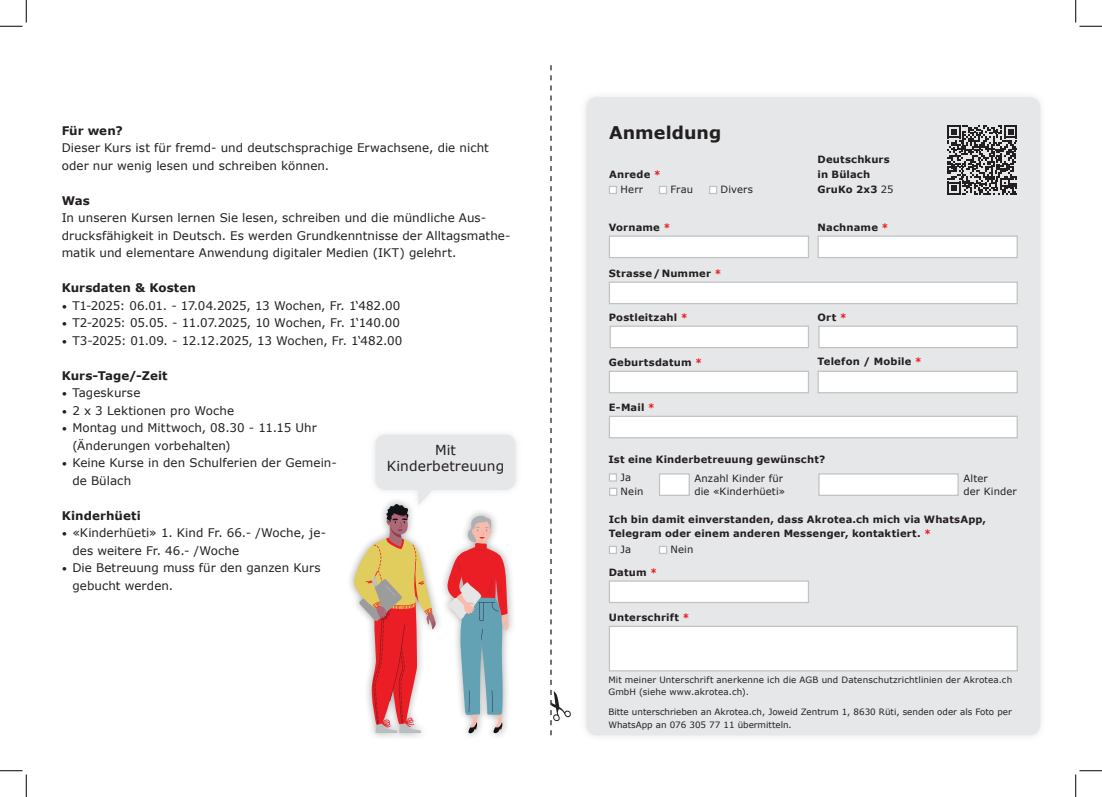
<style>
.page{position:relative;width:1102px;height:797px;background:#fff}
.page>*{position:absolute;margin:0;border:0;box-sizing:border-box;transform-origin:0 0}
.t1{font:700 17.5px "Verdana";letter-spacing:.005em;color:#231f20}
.t2{font:13.75px "Verdana";letter-spacing:.01em;color:#231f20}
.Text{font:11.88px/17.5px "Verdana";letter-spacing:.005em;color:#231f20}
.Text-2{font:700 11.88px "Verdana";letter-spacing:.005em;color:#231f20}
.Titel_Talon{font:700 10px/13.8px "Verdana";letter-spacing:.02em;color:#231f20}
.Text_Talon{font:10px/13.8px "Verdana";letter-spacing:.01em;color:#231f20}
.Text_Talon-2{font:700 10px "Verdana";letter-spacing:.015em;color:#231f20}
.Anmerkungen___Fussnoten{font:8.75px/12.5px "Verdana";color:#231f20}
.Anmerkungen___Fussnoten-2{font:8.75px/12.5px "Verdana";letter-spacing:.02em;color:#231f20}
.s1{font-size:10px}
.s2{color:#e91d25}
.s3{font-weight:400}
</style>
<div class="page">
<div style="left:580px;top:91px;width:466px;height:650px;background:#f9f9f9"></div>
<div style="left:586px;top:97px;width:454px;height:638px;background:#e6e7e9;border-radius:11px"></div>
<div style="left:439px;top:508px;width:77px;height:232px;background:#231f20;opacity:.4"></div>
<div style="left:346px;top:496px;width:97px;height:245px;background:#231f20;opacity:.4"></div>
<div style="left:658px;top:186px;width:9px;height:8px;background:#fff;border:1px solid #c1c2c2"></div>
<div style="left:709px;top:186px;width:8px;height:8px;background:#fff;border:1px solid #c1c2c2"></div>
<div style="left:608px;top:235px;width:201px;height:23px;background:#fff;border:1px solid #c1c2c2"></div>
<div style="left:817px;top:235px;width:200px;height:23px;background:#fff;border:1px solid #c1c2c2"></div>
<div style="left:608px;top:281px;width:409px;height:23px;background:#fff;border:1px solid #c1c2c2"></div>
<div style="left:609px;top:325px;width:200px;height:23px;background:#fff;border:1px solid #c1c2c2"></div>
<div style="left:818px;top:325px;width:199px;height:23px;background:#fff;border:1px solid #c1c2c2"></div>
<div style="left:608px;top:370px;width:201px;height:23px;background:#fff;border:1px solid #c1c2c2"></div>
<div style="left:817px;top:370px;width:200px;height:23px;background:#fff;border:1px solid #c1c2c2"></div>
<div style="left:608px;top:415px;width:409px;height:23px;background:#fff;border:1px solid #c1c2c2"></div>
<div style="left:608px;top:580px;width:201px;height:23px;background:#fff;border:1px solid #c1c2c2"></div>
<div style="left:608px;top:625px;width:409px;height:46px;background:#fff;border:1px solid #c1c2c2"></div>
<div style="left:608px;top:546px;width:9px;height:8px;background:#fff;border:1px solid #c1c2c2"></div>
<div style="left:658px;top:546px;width:9px;height:8px;background:#fff;border:1px solid #c1c2c2"></div>
<div style="left:608px;top:186px;width:9px;height:8px;background:#fff;border:1px solid #c1c2c2"></div>
<svg style="left:550px;top:65px;width:21px;height:670px"></svg>
<div style="left:369px;top:428px;width:152px;height:83px;background:#fbfbfb"></div>
<svg style="left:354px;top:434px;width:161px;height:299px"></svg>
<div style="left:608px;top:473px;width:9px;height:8px;background:#fff;border:1px solid #c1c2c2"></div>
<div style="left:609px;top:487px;width:8px;height:9px;background:#fff;border:1px solid #c1c2c2"></div>
<div style="left:658px;top:473px;width:31px;height:23px;background:#fff;border:1px solid #c1c2c2"></div>
<div style="left:818px;top:473px;width:140px;height:23px;background:#fff;border:1px solid #c1c2c2"></div>
<div style="left:379px;top:444px;width:133px;height:40px;background:#e6e7e9"></div>
<svg style="left:947px;top:125px;width:70px;height:70px"></svg>
<svg style="left:0;top:0;width:27px;height:27px"></svg>
<svg style="left:0;top:770px;width:27px;height:27px"></svg>
<svg style="left:1075px;top:0;width:26px;height:27px"></svg>
<svg style="left:1075px;top:770px;width:26px;height:27px"></svg>
<p class="Text-2" style="left:62px;top:123px;width:62px">Für wen?</p>
<p class="Text" style="left:62px;top:139px;width:428px">Dieser Kurs ist für fremd- und deutschsprachige Erwachsene, die nicht oder nur wenig lesen und schreiben können.</p>
<p class="Text-2" style="left:62px;top:193px;width:30px">Was</p>
<p class="Text" style="left:62px;top:209px;width:450px">In unseren Kursen lernen Sie lesen, schreiben und die mündliche Aus&shy;drucksfähigkeit in Deutsch. Es werden Grundkenntnisse der Alltagsmathe&shy;matik und elementare Anwendung digitaler Medien (IKT) gelehrt.</p>
<p class="Text-2" style="left:62px;top:280px;width:136px">Kursdaten &amp; Kosten</p>
<p class="Text" style="left:62px;top:297px;width:340px"><span class="s1">•</span> T1-2025: 06.01. - 17.04.2025, 13 Wochen, Fr. 1‘482.00</p>
<p class="Text" style="left:62px;top:314px;width:340px"><span class="s1">•</span> T2-2025: 05.05. - 11.07.2025, 10 Wochen, Fr. 1‘140.00</p>
<p class="Text" style="left:62px;top:332px;width:342px"><span class="s1">•</span> T3-2025: 01.09. - 12.12.2025, 13 Wochen, Fr. 1‘482.00</p>
<p class="Text-2" style="left:62px;top:368px;width:107px">Kurs-Tage/-Zeit</p>
<p class="Text" style="left:62px;top:384px;width:80px"><span class="s1">•</span> Tageskurse</p>
<p class="Text" style="left:62px;top:402px;width:174px"><span class="s1">•</span> 2 x 3 Lektionen pro Woche</p>
<p class="Text" style="left:72px;top:419px;width:246px;text-indent:-11px"><span class="s1">•</span> Montag und Mittwoch, 08.30 - 11.15 Uhr (Änderungen vorbehalten)</p>
<p class="Text" style="left:72px;top:454px;width:266px;text-indent:-11px"><span class="s1">•</span> Keine Kurse in den Schulferien der Gemein&shy;de Bülach</p>
<p class="Text-2" style="left:62px;top:508px;width:81px">Kinderhüeti</p>
<p class="Text" style="left:72px;top:524px;width:255px;text-indent:-11px"><span class="s1">•</span> «Kinderhüeti» 1. Kind Fr. 66.- /Woche, je&shy;des weitere Fr. 46.- /Woche</p>
<p class="Text" style="left:72px;top:559px;width:250px;text-indent:-11px"><span class="s1">•</span> Die Betreuung muss für den ganzen Kurs gebucht werden.</p>
<p class="t2" style="left:435px;top:441px;width:22px">Mit</p>
<p class="t2" style="left:386px;top:457px;width:119px">Kinderbetreuung</p>
<p class="t2" style="left:427px;top:443px;width:35px">Jetzt</p>
<p class="t2" style="left:407px;top:459px;width:75px">anmelden!</p>
<p class="t1" style="left:609px;top:121px;width:114px">Anmeldung</p>
<p class="Titel_Talon" style="left:609px;top:168px;width:53px">Anrede <span class="s2">*</span></p>
<p class="Text_Talon" style="left:620px;top:183px;width:24px">Herr</p>
<p class="Text_Talon" style="left:670px;top:183px;width:24px">Frau</p>
<p class="Text_Talon" style="left:720px;top:183px;width:34px">Divers</p>
<p class="Titel_Talon" style="left:608px;top:220px;width:63px">Vorname <span class="s2">*</span></p>
<p class="Titel_Talon" style="left:817px;top:220px;width:73px">Nachname <span class="s2">*</span></p>
<p class="Titel_Talon" style="left:817px;top:153px;width:74px">Deutschkurs</p>
<p class="Titel_Talon" style="left:817px;top:168px;width:54px">in Bülach</p>
<p class="Text_Talon-2" style="left:817px;top:183px;width:78px">GruKo 2x3 <span class="s3">25</span></p>
<p class="Titel_Talon" style="left:608px;top:266px;width:114px">Strasse/Nummer <span class="s2">*</span></p>
<p class="Titel_Talon" style="left:608px;top:310px;width:80px">Postleitzahl <span class="s2">*</span></p>
<p class="Titel_Talon" style="left:608px;top:355px;width:95px">Geburtsdatum <span class="s2">*</span></p>
<p class="Titel_Talon" style="left:608px;top:400px;width:48px">E-Mail <span class="s2">*</span></p>
<p class="Titel_Talon" style="left:817px;top:310px;width:31px">Ort <span class="s2">*</span></p>
<p class="Titel_Talon" style="left:817px;top:355px;width:106px">Telefon / Mobile <span class="s2">*</span></p>
<p class="Titel_Talon" style="left:608px;top:453px;width:218px">Ist eine Kinderbetreuung gewünscht?</p>
<p class="Text_Talon" style="left:620px;top:470px;width:12px">Ja</p>
<p class="Text_Talon" style="left:620px;top:485px;width:24px">Nein</p>
<p class="Text_Talon" style="left:694px;top:471px;width:92px">Anzahl Kinder für die «Kinderhüeti»</p>
<p class="Text_Talon" style="left:963px;top:471px;width:26px">Alter</p>
<p class="Text_Talon" style="left:963px;top:485px;width:55px">der Kinder</p>
<p class="Titel_Talon" style="left:608px;top:513px;width:379px">Ich bin damit einverstanden, dass Akrotea.ch mich via WhatsApp,<br>Telegram oder einem anderen Messenger, kontaktiert. <span class="s2">*</span></p>
<p class="Text_Talon" style="left:620px;top:543px;width:12px">Ja</p>
<p class="Text_Talon" style="left:670px;top:543px;width:24px">Nein</p>
<p class="Titel_Talon" style="left:608px;top:565px;width:50px">Datum <span class="s2">*</span></p>
<p class="Titel_Talon" style="left:608px;top:610px;width:82px">Unterschrift <span class="s2">*</span></p>
<p class="Anmerkungen___Fussnoten-2" style="left:608px;top:673px;width:405px">Mit meiner Unterschrift anerkenne ich die AGB und Datenschutzrichtlinien der Akrotea.ch<br>GmbH (siehe www.akrotea.ch).</p>
<p class="Anmerkungen___Fussnoten" style="left:608px;top:706px;width:405px">Bitte unterschrieben an Akrotea.ch, Joweid Zentrum 1, 8630 Rüti, senden oder als Foto per<br>WhatsApp an 076 305 77 11 übermitteln.</p>
</div>
